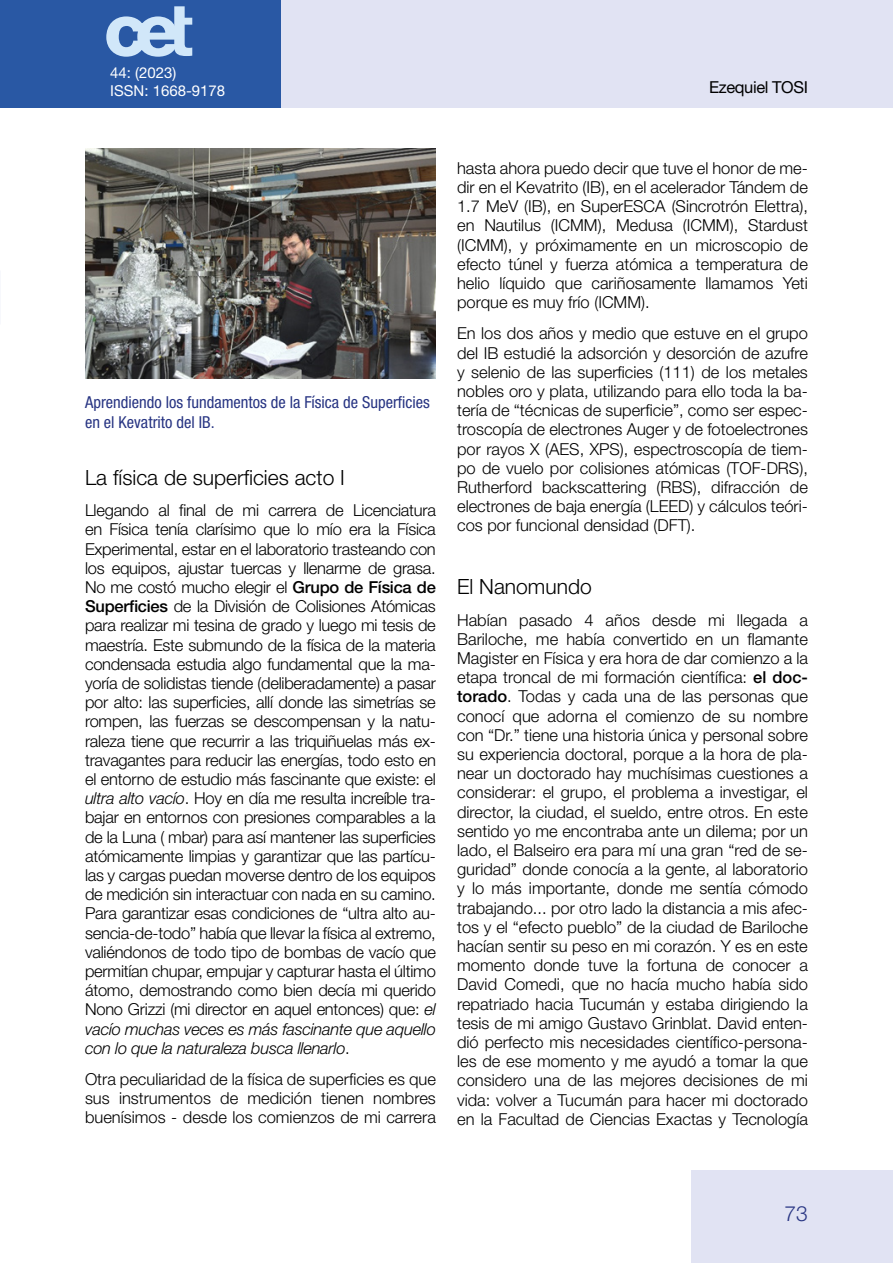
<style>
.page{position:relative;width:893px;height:1263px;background:#fff}
.page>*{position:absolute;margin:0;border:0;box-sizing:border-box;transform-origin:0 0}
.SUBTITULO{font:300 21px "Helvetica Neue LT Std";color:#000}
.t1{font:300 21px "Helvetica Neue LT Std";color:#283583}
.TEXTO{font:300 16.5px/19.2px "Helvetica Neue LT Std";color:#000;text-align:justify}
.PIE_FOTO{font:condensed 16.5px/19.8px "Helvetica Neue LT Std";color:#283583}
.AUTORES{font:16.5px "Helvetica Neue LT Std";letter-spacing:-.025em;color:#000}
.t2{font:15px/18px "Helvetica Neue LT Std";color:#fff}
.s1{font-weight:500}
.s2{font-style:italic}
</style>
<div class="page">
<div style="left:0;top:0;width:282px;height:108px;background:#2958a4"></div>
<hr style="left:0;top:0;width:1px;height:108px;background:#e1e3f3">
<div style="left:691px;top:1170px;width:202px;height:93px;background:#e1e3f3"></div>
<div style="left:282px;top:0;width:611px;height:108px;background:#e1e3f3"></div>
<svg style="left:106px;top:6px;width:86px;height:51px"></svg>
<img style="left:85px;top:149px;width:351px;height:229px">
<p class="t2" style="left:110px;top:63px;width:117px">44: (2023)<br>ISSN: 1668-9178</p>
<p class="AUTORES" style="left:709px;top:77px;width:100px">Ezequiel TOSI</p>
<p class="PIE_FOTO" style="left:85px;top:392px;width:346px">Aprendiendo los fundamentos de la Física de Superficies en el Kevatrito del IB.</p>
<p class="SUBTITULO" style="left:85px;top:465px;width:261px">La física de superficies acto I</p>
<p class="TEXTO" style="left:85px;top:500px;width:352px">Llegando al final de mi carrera de Licenciatura en Física tenía clarísimo que lo mío era la Física Experimental, estar en el laboratorio trasteando con los equipos, ajustar tuercas y llenarme de grasa.<br>No me costó mucho elegir el <span class="s1">Grupo de Física de Superficies</span> de la División de Colisiones Atómicas para realizar mi tesina de grado y luego mi tesis de maestría. Este submundo de la física de la materia condensada estudia algo fundamental que la ma&shy;yoría de solidistas tiende (deliberadamente) a pasar por alto: las superficies, allí donde las simetrías se rompen, las fuerzas se descompensan y la natu&shy;raleza tiene que recurrir a las triquiñuelas más ex&shy;travagantes para reducir las energías, todo esto en el entorno de estudio más fascinante que existe: el <span class="s2">ultra alto vacío</span>. Hoy en día me resulta increíble tra&shy;bajar en entornos con presiones comparables a la de la Luna ( mbar) para así mantener las superficies atómicamente limpias y garantizar que las partícu&shy;las y cargas puedan moverse dentro de los equipos de medición sin interactuar con nada en su camino.<br>Para garantizar esas condiciones de “ultra alto au&shy;sencia-de-todo” había que llevar la física al extremo, valiéndonos de todo tipo de bombas de vacío que permitían chupar, empujar y capturar hasta el último átomo, demostrando como bien decía mi querido Nono Grizzi (mi director en aquel entonces) que: <span class="s2">el vacío muchas veces es más fascinante que aquello con lo que la naturaleza busca llenarlo</span>.</p>
<p class="TEXTO" style="left:85px;top:1069px;width:352px">Otra peculiaridad de la física de superficies es que sus instrumentos de medición tienen nombres buenísimos - desde los comienzos de mi carrera</p>
<p class="TEXTO" style="left:457px;top:158px;width:352px">hasta ahora puedo decir que tuve el honor de me&shy;dir en el Kevatrito (IB), en el acelerador Tándem de 1.7 MeV (IB), en SuperESCA (Sincrotrón Elettra), en Nautilus (ICMM), Medusa (ICMM), Stardust (ICMM), y próximamente en un microscopio de efecto túnel y fuerza atómica a temperatura de helio líquido que cariñosamente llamamos Yeti porque es muy frío (ICMM).</p>
<p class="TEXTO" style="left:457px;top:324px;width:352px">En los dos años y medio que estuve en el grupo del IB estudié la adsorción y desorción de azufre y selenio de las superficies (111) de los metales nobles oro y plata, utilizando para ello toda la ba&shy;tería de “técnicas de superficie”, como ser espec&shy;troscopía de electrones Auger y de fotoelectrones por rayos X (AES, XPS), espectroscopía de tiem&shy;po de vuelo por colisiones atómicas (TOF-DRS), Rutherford backscattering (RBS), difracción de electrones de baja energía (LEED) y cálculos teóri&shy;cos por funcional densidad (DFT).</p>
<p class="SUBTITULO" style="left:457px;top:574px;width:136px">El Nanomundo</p>
<p class="TEXTO" style="left:457px;top:610px;width:352px">Habían pasado 4 años desde mi llegada a Bariloche, me había convertido en un flamante Magister en Física y era hora de dar comienzo a la etapa troncal de mi formación científica: <span class="s1">el doc&shy;torado</span>. Todas y cada una de las personas que conocí que adorna el comienzo de su nombre con “Dr.” tiene una historia única y personal sobre su experiencia doctoral, porque a la hora de pla&shy;near un doctorado hay muchísimas cuestiones a considerar: el grupo, el problema a investigar, el director, la ciudad, el sueldo, entre otros. En este sentido yo me encontraba ante un dilema; por un lado, el Balseiro era para mí una gran “red de se&shy;guridad” donde conocía a la gente, al laboratorio y lo más importante, donde me sentía cómodo trabajando... por otro lado la distancia a mis afec&shy;tos y el “efecto pueblo” de la ciudad de Bariloche hacían sentir su peso en mi corazón. Y es en este momento donde tuve la fortuna de conocer a David Comedi, que no hacía mucho había sido repatriado hacia Tucumán y estaba dirigiendo la tesis de mi amigo Gustavo Grinblat. David enten&shy;dió perfecto mis necesidades científico-persona&shy;les de ese momento y me ayudó a tomar la que considero una de las mejores decisiones de mi vida: volver a Tucumán para hacer mi doctorado en la Facultad de Ciencias Exactas y Tecnología</p>
<p class="t1" style="left:785px;top:1201px;width:25px">73</p>
</div>
